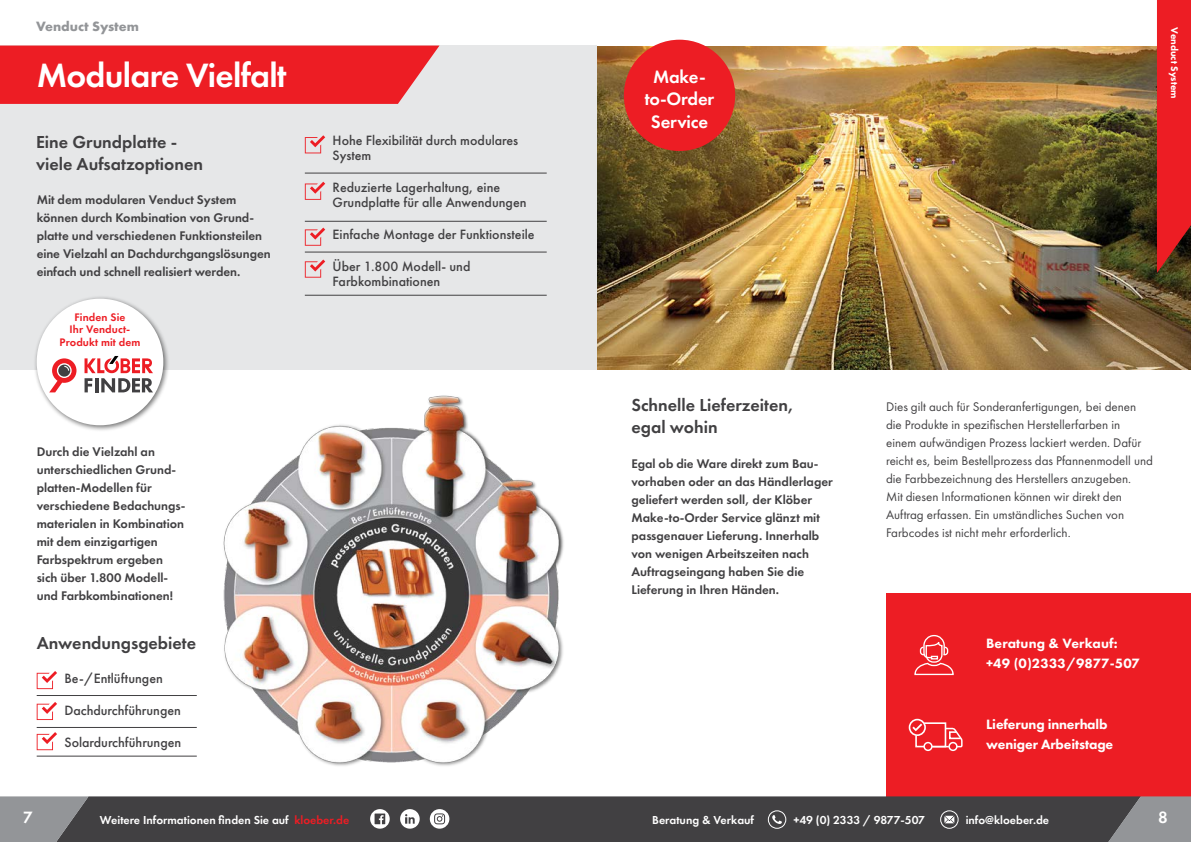
<style>
.page{position:relative;width:1191px;height:842px;background:#fff}
.page>*{position:absolute;margin:0;border:0;box-sizing:border-box;transform-origin:0 0}
.t1{font:600 35px "Futura PT";letter-spacing:-.02em;color:#fff}
.t2{font:600 18.6px/22.4px "Futura PT";letter-spacing:-.01em;color:#fff;text-align:center}
.t3{font:600 18px/22px "Futura PT";color:#414042}
.t4{font:600 17px "Futura PT";color:#fff}
.t5{font:500 14px/15px "Futura PT";color:#414042}
.t6{font:800 14px/20px "Futura PT";letter-spacing:.01em;color:#fff}
.t7{font:800 14px/20px "Futura PT";letter-spacing:-.01em;color:#fff}
.t8{font:700 14px "Futura PT";color:#939598}
.t9{font:600 13px/18px "Futura PT";color:#414042}
.t10{font:13px/18px "Futura PT";color:#414042}
.t11{font:600 12px "Futura PT";color:#fff}
.t12{font:600 11.4px/12.8px "Futura PT";letter-spacing:.01em;color:#ed1d24;text-align:center}
.t13{font:800 10px "Futura PT";color:#fff}
.s1{color:#ed1d24}
</style>
<div class="page">
<img style="left:595px;top:45px;width:596px;height:324px">
<div style="left:886px;top:593px;width:305px;height:203px;background:#ed1d24"></div>
<div style="left:89px;top:796px;width:1019px;height:46px;background:#414042"></div>
<svg style="left:370px;top:809px;width:20px;height:20px"></svg>
<svg style="left:374px;top:813px;width:11px;height:11px"></svg>
<svg style="left:400px;top:809px;width:20px;height:20px"></svg>
<svg style="left:430px;top:809px;width:19px;height:20px"></svg>
<svg style="left:434px;top:813px;width:11px;height:11px"></svg>
<svg style="left:0;top:796px;width:89px;height:46px;background:#858689"></svg>
<svg style="left:1108px;top:796px;width:83px;height:46px;background:#838386"></svg>
<svg style="left:767px;top:810px;width:19px;height:19px"></svg>
<svg style="left:940px;top:810px;width:19px;height:19px"></svg>
<svg style="left:1157px;top:0;width:34px;height:273px;background:#dd1e22"></svg>
<div style="left:624px;top:40px;width:111px;height:111px;background:#ed1d24;border-radius:50%"></div>
<svg style="left:914px;top:634px;width:40px;height:42px"></svg>
<div style="left:923px;top:742px;width:9px;height:9px;border:2px solid #fff;border-radius:50%"></div>
<div style="left:948px;top:742px;width:9px;height:9px;border:2px solid #fff;border-radius:50%"></div>
<div style="left:908px;top:719px;width:18px;height:17px;border:2px solid #fff;border-radius:50%"></div>
<svg style="left:912px;top:721px;width:51px;height:27px"></svg>
<div style="left:0;top:46px;width:596px;height:324px;background:#e6e7e8"></div>
<div style="left:0;top:46px;width:439px;height:58px;background:#ed1d24"></div>
<img style="left:223px;top:395px;width:341px;height:371px">
<div style="left:33px;top:295px;width:137px;height:137px;background:#000;opacity:.55"></div>
<div style="left:37px;top:299px;width:126px;height:126px;background:#fff;border-radius:50%"></div>
<svg style="left:85px;top:356px;width:68px;height:36px"></svg>
<svg style="left:49px;top:358px;width:27px;height:34px"></svg>
<svg style="left:305px;top:135px;width:20px;height:18px"></svg>
<svg style="left:305px;top:182px;width:20px;height:18px"></svg>
<svg style="left:37px;top:671px;width:20px;height:18px"></svg>
<svg style="left:305px;top:228px;width:20px;height:18px"></svg>
<svg style="left:37px;top:702px;width:20px;height:18px"></svg>
<svg style="left:305px;top:260px;width:20px;height:18px"></svg>
<svg style="left:37px;top:732px;width:20px;height:18px"></svg>
<hr style="left:305px;top:173px;width:242px;height:1px;background:#414042">
<hr style="left:305px;top:221px;width:242px;height:1px;background:#414042">
<hr style="left:37px;top:695px;width:160px;height:1px;background:#414042">
<hr style="left:305px;top:252px;width:242px;height:1px;background:#414042">
<hr style="left:37px;top:727px;width:160px;height:1px;background:#414042">
<hr style="left:37px;top:756px;width:160px;height:1px;background:#414042">
<hr style="left:305px;top:295px;width:242px;height:1px;background:#414042">
<p class="t8" style="left:36px;top:17px;width:104px">Venduct System</p>
<h1 class="t1" style="left:37px;top:54px;width:251px">Modulare Vielfalt</h1>
<h3 class="t3" style="left:36px;top:130px;width:169px">Eine Grundplatte - viele Aufsatzoptionen</h3>
<p class="t9" style="left:37px;top:190px;width:235px">Mit dem modularen Venduct System können durch Kombination von Grund&shy;platte und verschiedenen Funktionsteilen eine Vielzahl an Dachdurchgangslösungen einfach und schnell realisiert werden.</p>
<p class="t12" style="left:59px;top:310px;width:83px">Finden Sie<br>Ihr Venduct-<br>Produkt mit dem</p>
<p class="t9" style="left:37px;top:442px;width:150px">Durch die Vielzahl an unterschiedlichen Grund&shy;platten-Modellen für verschiedene Bedachungs&shy;materialen in Kombination mit dem einzigartigen<br>Farbspektrum ergeben sich über 1.800 Modell&shy;und Farbkombinationen!</p>
<h3 class="t3" style="left:37px;top:631px;width:161px">Anwendungsgebiete</h3>
<p class="t5" style="left:64px;top:671px;width:100px">Be-/Entlüftungen</p>
<p class="t5" style="left:64px;top:703px;width:118px">Dachdurchführungen</p>
<p class="t5" style="left:64px;top:735px;width:118px">Solardurchführungen</p>
<p class="t5" style="left:333px;top:133px;width:187px">Hohe Flexibilität durch modulares<br>System</p>
<p class="t5" style="left:333px;top:180px;width:195px">Reduzierte Lagerhaltung, eine<br>Grundplatte für alle Anwendungen</p>
<p class="t5" style="left:333px;top:227px;width:203px">Einfache Montage der Funktionsteile</p>
<p class="t5" style="left:333px;top:259px;width:139px">Über 1.800 Modell- und<br>Farbkombinationen</p>
<h2 class="t2" style="left:645px;top:65px;width:71px">Make&shy;to-Order<br>Service</h2>
<p class="t13" style="left:1180px;top:27px;width:73px;rotate:90deg">Venduct System</p>
<h3 class="t3" style="left:631px;top:394px;width:164px">Schnelle Lieferzeiten, egal wohin</h3>
<p class="t9" style="left:631px;top:454px;width:203px">Egal ob die Ware direkt zum Bau&shy;vorhaben oder an das Händlerlager geliefert werden soll, der Klöber<br>Make-to-Order Service glänzt mit passgenauer Lieferung. Innerhalb von wenigen Arbeitszeiten nach<br>Auftragseingang haben Sie die<br>Lieferung in Ihren Händen.</p>
<p class="t10" style="left:886px;top:398px;width:268px">Dies gilt auch für Sonderanfertigungen, bei denen die Produkte in spezifischen Herstellerfarben in einem aufwändigen Prozess lackiert werden. Dafür reicht es, beim Bestellprozess das Pfannenmodell und die Farbbezeichnung des Herstellers anzugeben.<br>Mit diesen Informationen können wir direkt den Auftrag erfassen. Ein umständliches Suchen von Farbcodes ist nicht mehr erforderlich.</p>
<p class="t6" style="left:986px;top:633px;width:155px">Beratung &amp; Verkauf: +49 (0)2333/9877-507</p>
<p class="t7" style="left:986px;top:714px;width:129px">Lieferung innerhalb weniger Arbeitstage</p>
<h3 class="t4" style="left:23px;top:806px;width:11px">7</h3>
<p class="t11" style="left:100px;top:812px;width:251px">Weitere Informationen finden Sie auf <span class="s1">kloeber.de</span></p>
<p class="t11" style="left:652px;top:813px;width:103px">Beratung &amp; Verkauf</p>
<p class="t11" style="left:793px;top:812px;width:133px">+49 (0) 2333 / 9877-507</p>
<p class="t11" style="left:965px;top:812px;width:85px">info@kloeber.de</p>
<h3 class="t4" style="left:1158px;top:806px;width:11px">8</h3>
</div>
